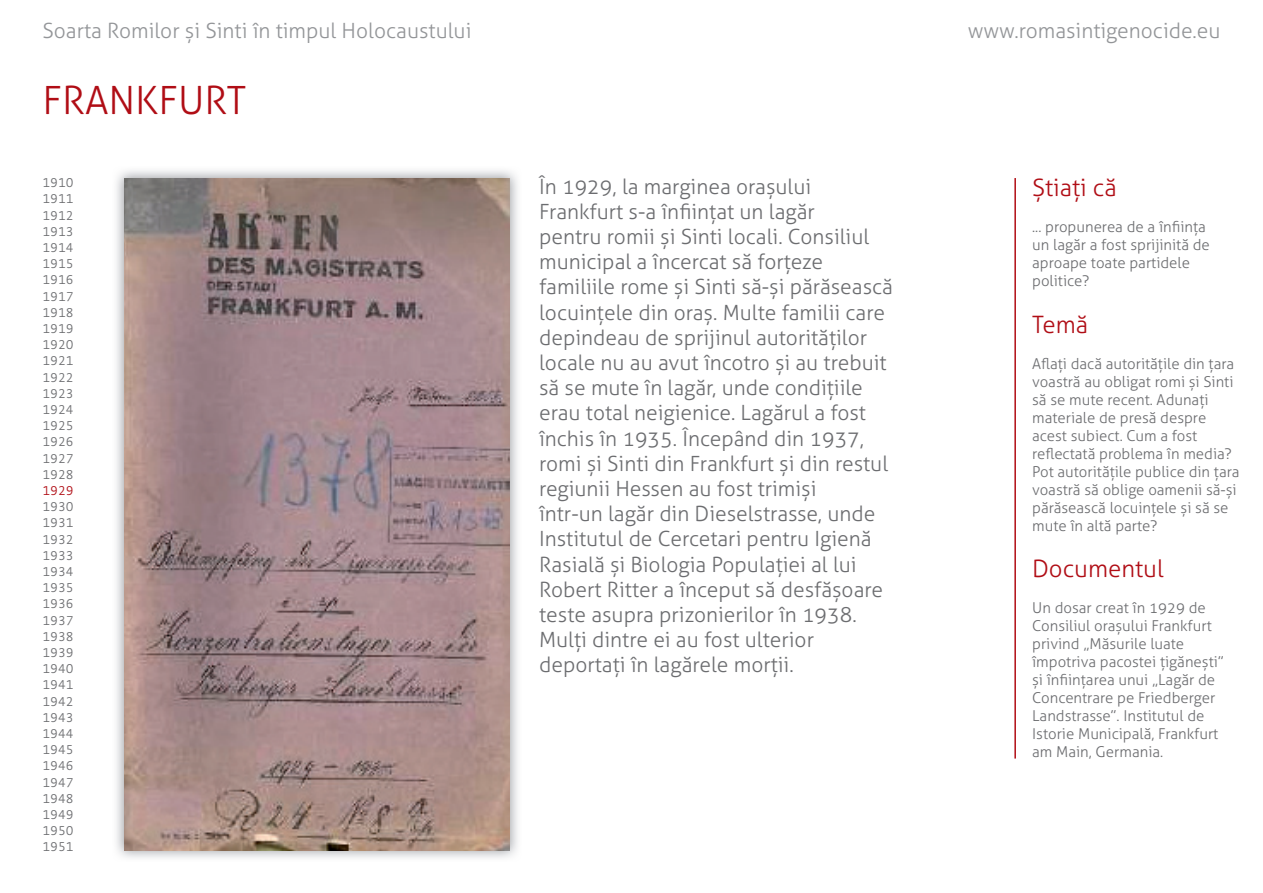
<style>
.page{position:relative;width:1263px;height:893px;background:#fff}
.page>*{position:absolute;margin:0;border:0;box-sizing:border-box;transform-origin:0 0}
.t1{font:300 39px "Aller";color:#b00d15}
.t2{font:300 24px "Aller";color:#b00d15}
.t3{font:300 21px/25.2px "Aller";color:#6c6d70}
.t4{font:300 21px "Aller";color:#939598}
.t5{font:300 15px/18px "Aller";color:#6c6d70}
.t6{font:300 13.5px/16.2px "Strada TF";color:#6c6d70;text-align:justify}
.t7{font:300 13.5px "Strada TF";color:#b00d15}
</style>
<div class="page">
<img style="left:116px;top:170px;width:402px;height:688px">
<img style="left:124px;top:178px;width:385px;height:672px">
<hr style="left:1014px;top:178px;width:2px;height:581px;background:#b00d15">
<p class="t4" style="left:43px;top:18px;width:430px">Soarta Romilor și Sinti în timpul Holocaustului</p>
<p class="t4" style="left:968px;top:18px;width:254px">www.romasintigenocide.eu</p>
<h1 class="t1" style="left:43px;top:76px;width:205px">FRANKFURT</h1>
<p class="t6" style="left:43px;top:175px;width:33px">1910<br>1911<br>1912<br>1913<br>1914<br>1915<br>1916<br>1917<br>1918<br>1919<br>1920<br>1921<br>1922<br>1923<br>1924<br>1925<br>1926<br>1927<br>1928</p>
<p class="t7" style="left:43px;top:483px;width:33px">1929</p>
<p class="t6" style="left:43px;top:499px;width:33px">1930<br>1931<br>1932<br>1933<br>1934<br>1935<br>1936<br>1937<br>1938<br>1939<br>1940<br>1941<br>1942<br>1943<br>1944<br>1945<br>1946<br>1947<br>1948<br>1949<br>1950<br>1951</p>
<p class="t3" style="left:539px;top:174px;width:355px">În 1929, la marginea orașului Frankfurt s-a înființat un lagăr<br>pentru romii și Sinti locali. Consiliul municipal a încercat să forțeze familiile rome și Sinti să-și părăsească locuințele din oraș. Multe familii care depindeau de sprijinul autorităților locale nu au avut încotro și au trebuit să se mute în lagăr, unde condițiile erau total neigienice. Lagărul a fost închis în 1935. Începând din 1937, romi și Sinti din Frankfurt și din restul regiunii Hessen au fost trimiși<br>într-un lagăr din Dieselstrasse, unde Institutul de Cercetari pentru Igienă Rasială și Biologia Populației al lui Robert Ritter a început să desfășoare teste asupra prizonierilor în 1938.<br>Mulți dintre ei au fost ulterior deportați în lagărele morții.</p>
<p class="t2" style="left:1032px;top:173px;width:86px">Știați că</p>
<p class="t5" style="left:1032px;top:217px;width:179px">... propunerea de a înființa un lagăr a fost sprijinită de aproape toate partidele politice?</p>
<p class="t2" style="left:1032px;top:310px;width:57px">Temă</p>
<p class="t5" style="left:1032px;top:354px;width:209px">Aflați dacă autoritățile din țara voastră au obligat romi și Sinti să se mute recent. Adunați materiale de presă despre acest subiect. Cum a fost reflectată problema în media?<br>Pot autoritățile publice din țara voastră să oblige oamenii să-și părăsească locuințele și să se mute în altă parte?</p>
<p class="t2" style="left:1032px;top:554px;width:133px">Documentul</p>
<p class="t5" style="left:1032px;top:599px;width:193px">Un dosar creat în 1929 de<br>Consiliul orașului Frankfurt privind „Măsurile luate împotriva pacostei țigănești” și înființarea unui „Lagăr de<br>Concentrare pe Friedberger<br>Landstrasse”. Institutul de<br>Istorie Municipală, Frankfurt am Main, Germania.</p>
</div>
